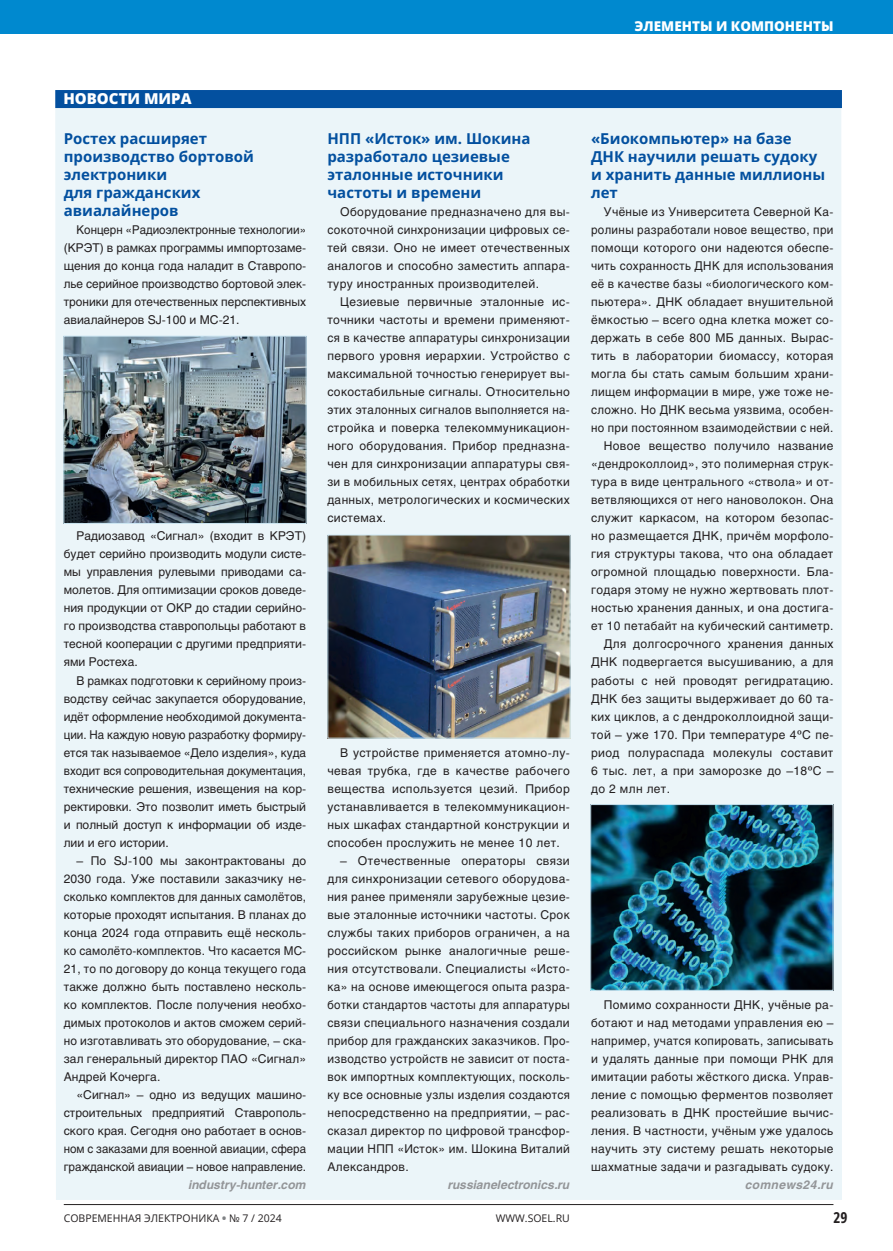
<style>
.page{position:relative;width:893px;height:1251px;background:#fff}
.page>*{position:absolute;margin:0;border:0;box-sizing:border-box;transform-origin:0 0}
.t1{font:700 15px/18px "Open Sans";color:#03509f}
.t2{font:800 15px "Open Sans";color:#fff}
.t3{font:700 15px "Open Sans Condensed";color:#231f20}
.t4{font:800 13.5px "Open Sans";color:#fff}
.t5{font:12px/18px "Helios C";letter-spacing:.03em;color:#231f20;text-align:justify}
.t6{font:12px/18px "Helios C";letter-spacing:.03em;color:#231f20;text-align:justify;scale:.96 1}
.t7{font:italic 700 12px "Helios C";color:#939598}
.t8{font:italic 700 12px "Helios C";letter-spacing:.03em;color:#939598}
.t9{font:10.5px "Open Sans";color:#231f20}
.s1{font-family:"Noto Serif"}
.s2{font-weight:800;color:#808285}
</style>
<div class="page">
<div style="left:0;top:0;width:893px;height:34px;background:#0089cf"></div>
<hr style="left:64px;top:1203px;width:769px;height:1px;background:#231f20">
<div style="left:55px;top:108px;width:787px;height:1091px;background:#ebf5f9"></div>
<div style="left:55px;top:90px;width:787px;height:18px;background:#03509f"></div>
<img style="left:329px;top:536px;width:240px;height:200px">
<div style="left:327px;top:534px;width:244px;height:204px;border:1px solid #cee8f4"></div>
<img style="left:592px;top:806px;width:239px;height:182px">
<div style="left:590px;top:804px;width:243px;height:186px;border:1px solid #cee8f4"></div>
<img style="left:65px;top:337px;width:240px;height:184px">
<div style="left:63px;top:335px;width:244px;height:188px;border:1px solid #cee8f4"></div>
<p class="t4" style="left:635px;top:17px;width:200px">ЭЛЕМЕНТЫ И КОМПОНЕНТЫ</p>
<p class="t2" style="left:63px;top:88px;width:130px">НОВОСТИ МИРА</p>
<p class="t1" style="left:64px;top:129px;width:192px">Ростех расширяет производство бортовой электроники<br>для гражданских авиалайнеров</p>
<p class="t6" style="left:64px;top:221px;width:254px;text-indent:13px">Концерн «Радиоэлектронные технологии» (КРЭТ) в рамках программы импортозаме&shy;щения до конца года наладит в Ставропо&shy;лье серийное производство бортовой элек&shy;троники для отечественных перспективных авиалайнеров SJ-100 и МС-21.</p>
<p class="t5" style="left:64px;top:527px;width:244px;text-indent:13px">Радиозавод «Сигнал» (входит в КРЭТ) будет серийно производить модули систе&shy;мы управления рулевыми приводами са&shy;молетов. Для оптимизации сроков доведе&shy;ния продукции от ОКР до стадии серийно&shy;го производства ставропольцы работают в тесной кооперации с другими предприяти&shy;ями Ростеха.</p>
<p class="t5" style="left:64px;top:671px;width:244px;text-indent:13px">В рамках подготовки к серийному произ&shy;водству сейчас закупается оборудование, идёт оформление необходимой документа&shy;ции. На каждую новую разработку формиру&shy;ется так называемое «Дело изделия», куда входит вся сопроводительная документация, технические решения, извещения на кор&shy;ректировки. Это позволит иметь быстрый и полный доступ к информации об изде&shy;лии и его истории.</p>
<p class="t5" style="left:64px;top:851px;width:244px;text-indent:13px">– По SJ-100 мы законтрактованы до 2030 года. Уже поставили заказчику не&shy;сколько комплектов для данных самолётов, которые проходят испытания. В планах до конца 2024 года отправить ещё несколь&shy;ко самолёто-комплектов. Что касается МС-21, то по договору до конца текущего года также должно быть поставлено несколь&shy;ко комплектов. После получения необхо&shy;димых протоколов и актов сможем серий&shy;но изготавливать это оборудование, – ска&shy;зал генеральный директор ПАО «Сигнал» Андрей Кочерга.</p>
<p class="t5" style="left:64px;top:1085px;width:244px;text-indent:13px">«Сигнал» – одно из ведущих машино&shy;строительных предприятий Ставрополь&shy;ского края. Сегодня оно работает в основ&shy;ном с заказами для военной авиации, сфера гражданской авиации – новое направление.</p>
<p class="t7" style="left:189px;top:1177px;width:119px">industry-hunter.com</p>
<p class="t1" style="left:327px;top:129px;width:205px">НПП «Исток» им. Шокина разработало цезиевые эталонные источники частоты и времени</p>
<p class="t5" style="left:327px;top:203px;width:244px;text-indent:13px">Оборудование предназначено для вы&shy;сокоточной синхронизации цифровых се&shy;тей связи. Оно не имеет отечественных аналогов и способно заместить аппара&shy;туру иностранных производителей.</p>
<p class="t5" style="left:327px;top:293px;width:244px;text-indent:13px">Цезиевые первичные эталонные ис&shy;точники частоты и времени применяют&shy;ся в качестве аппаратуры синхронизации первого уровня иерархии. Устройство с максимальной точностью генерирует вы&shy;сокостабильные сигналы. Относительно этих эталонных сигналов выполняется на&shy;стройка и поверка телекоммуникацион&shy;ного оборудования. Прибор предназна&shy;чен для синхронизации аппаратуры свя&shy;зи в мобильных сетях, центрах обработки данных, метрологических и космических системах.</p>
<p class="t5" style="left:327px;top:743px;width:244px;text-indent:13px">В устройстве применяется атомно-лу&shy;чевая трубка, где в качестве рабочего вещества используется цезий. Прибор устанавливается в телекоммуникацион&shy;ных шкафах стандартной конструкции и способен прослужить не менее 10 лет.</p>
<p class="t5" style="left:327px;top:851px;width:244px;text-indent:13px">– Отечественные операторы связи для синхронизации сетевого оборудова&shy;ния ранее применяли зарубежные цезие&shy;вые эталонные источники частоты. Срок службы таких приборов ограничен, а на российском рынке аналогичные реше&shy;ния отсутствовали. Специалисты «Исто&shy;ка» на основе имеющегося опыта разра&shy;ботки стандартов частоты для аппаратуры связи специального назначения создали прибор для гражданских заказчиков. Про&shy;изводство устройств не зависит от поста&shy;вок импортных комплектующих, посколь&shy;ку все основные узлы изделия создаются непосредственно на предприятии, – рас&shy;сказал директор по цифровой трансфор&shy;мации НПП «Исток» им. Шокина Виталий Александров.</p>
<p class="t7" style="left:448px;top:1177px;width:123px">russianelectronics.ru</p>
<p class="t1" style="left:591px;top:129px;width:236px">«Биокомпьютер» на базе<br>ДНК научили решать судоку и хранить данные миллионы лет</p>
<p class="t5" style="left:604px;top:203px;width:231px">Учёные из Университета Северной Ка-</p>
<p class="t6" style="left:591px;top:221px;width:254px">ролины разработали новое вещество, при</p>
<p class="t5" style="left:591px;top:239px;width:244px">помощи которого они надеются обеспе-</p>
<p class="t6" style="left:591px;top:257px;width:254px">чить сохранность ДНК для использования</p>
<p class="t5" style="left:591px;top:275px;width:244px">её в качестве базы «биологического ком-</p>
<p class="t5" style="left:591px;top:293px;width:244px">пьютера». ДНК обладает внушительной</p>
<p class="t5" style="left:591px;top:311px;width:244px">ёмкостью – всего одна клетка может со-</p>
<p class="t5" style="left:591px;top:329px;width:244px">держать в себе 800 МБ данных. Вырас-</p>
<p class="t5" style="left:591px;top:347px;width:244px">тить в лаборатории биомассу, которая</p>
<p class="t5" style="left:591px;top:365px;width:244px">могла бы стать самым большим храни-</p>
<p class="t5" style="left:591px;top:383px;width:244px">лищем информации в мире, уже тоже не-</p>
<p class="t5" style="left:591px;top:401px;width:244px">сложно. Но ДНК весьма уязвима, особен-</p>
<p class="t6" style="left:591px;top:419px;width:254px">но при постоянном взаимодействии с ней.</p>
<p class="t5" style="left:604px;top:437px;width:231px">Новое вещество получило название</p>
<p class="t5" style="left:591px;top:455px;width:244px">«дендроколлоид», это полимерная струк-</p>
<p class="t5" style="left:591px;top:473px;width:244px">тура в виде центрального «ствола» и от-</p>
<p class="t5" style="left:591px;top:491px;width:244px">ветвляющихся от него нановолокон. Она</p>
<p class="t5" style="left:591px;top:509px;width:244px">служит каркасом, на котором безопас-</p>
<p class="t5" style="left:591px;top:527px;width:244px">но размещается ДНК, причём морфоло-</p>
<p class="t5" style="left:591px;top:545px;width:244px">гия структуры такова, что она обладает</p>
<p class="t5" style="left:591px;top:563px;width:244px">огромной площадью поверхности. Бла-</p>
<p class="t5" style="left:591px;top:581px;width:244px">годаря этому не нужно жертвовать плот-</p>
<p class="t5" style="left:591px;top:599px;width:244px">ностью хранения данных, и она достига-</p>
<p class="t5" style="left:591px;top:617px;width:244px">ет 10 петабайт на кубический сантиметр.</p>
<p class="t5" style="left:604px;top:635px;width:231px">Для долгосрочного хранения данных</p>
<p class="t5" style="left:591px;top:653px;width:244px">ДНК подвергается высушиванию, а для</p>
<p class="t5" style="left:591px;top:671px;width:244px">работы с ней проводят регидратацию.</p>
<p class="t5" style="left:591px;top:689px;width:244px">ДНК без защиты выдерживает до 60 та-</p>
<p class="t5" style="left:591px;top:707px;width:244px">ких циклов, а с дендроколлоидной защи-</p>
<p class="t5" style="left:591px;top:725px;width:244px">той – уже 170. При температуре 4<span class="s1">º</span>C пе-</p>
<p class="t5" style="left:591px;top:743px;width:244px">риод полураспада молекулы составит</p>
<p class="t5" style="left:591px;top:761px;width:244px">6 тыс. лет, а при заморозке до –18<span class="s1">º</span>C –</p>
<p class="t5" style="left:591px;top:779px;width:81px">до 2 млн лет.</p>
<p class="t5" style="left:591px;top:995px;width:244px;text-indent:13px">Помимо сохранности ДНК, учёные ра&shy;ботают и над методами управления ею – например, учатся копировать, записывать и удалять данные при помощи РНК для имитации работы жёсткого диска. Управ&shy;ление с помощью ферментов позволяет реализовать в ДНК простейшие вычис&shy;ления. В частности, учёным уже удалось научить эту систему решать некоторые шахматные задачи и разгадывать судоку.</p>
<p class="t8" style="left:745px;top:1177px;width:89px">comnews24.ru</p>
<p class="t9" style="left:64px;top:1210px;width:220px">СОВРЕМЕННАЯ ЭЛЕКТРОНИКА <span class="s2">•</span> № 7 / 2024</p>
<p class="t9" style="left:496px;top:1210px;width:75px">WWW.SOEL.RU</p>
<p class="t3" style="left:833px;top:1207px;width:16px">29</p>
</div>
